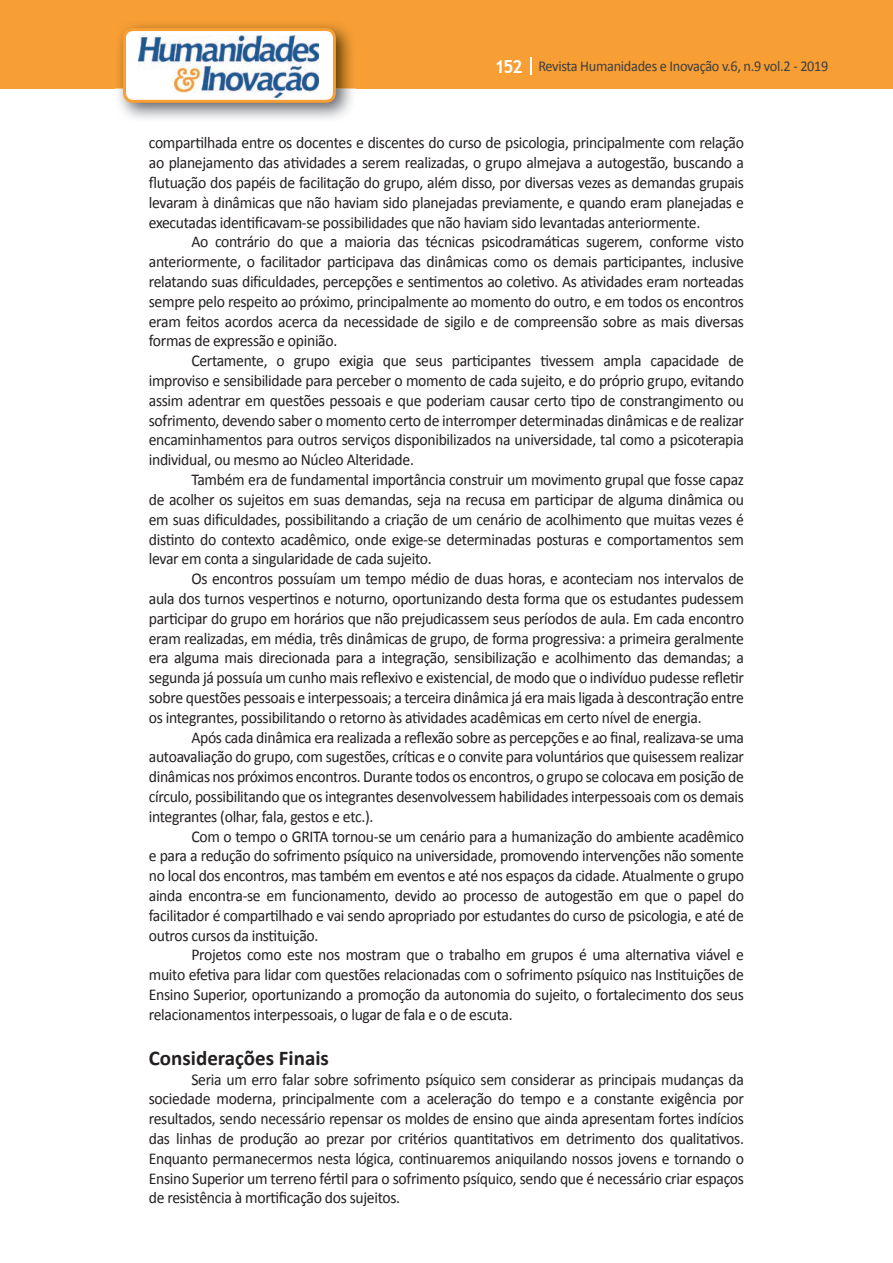
<style>
.page{position:relative;width:893px;height:1263px;background:#fff}
.page>*{position:absolute;margin:0;border:0;box-sizing:border-box;transform-origin:0 0}
.t1{font:700 21px "Calibri";color:#231f20}
.t2{font:16.5px/19.8px "Calibri";letter-spacing:-.02em;color:#231f20;text-align:justify;scale:.95 1}
.t3{font:15px "Calibri";letter-spacing:-.02em;color:#3e3e3f;scale:.95 1}
.s1{font-family:"Trebuchet MS";font-weight:700;font-size:18px;color:#fff}
</style>
<div class="page">
<div style="left:0;top:0;width:893px;height:88px;background:#f79e34"></div>
<svg style="left:530px;top:57px;width:2px;height:18px"></svg>
<img style="left:115px;top:24px;width:241px;height:95px">
<svg style="left:123px;top:28px;width:213px;height:75px"></svg>
<p class="t3" style="left:495px;top:57px;width:353px"><span class="s1">152</span> Revista Humanidades e Inovação v.6, n.9 vol.2 - 2019</p>
<p class="t2" style="left:149px;top:133px;width:628px">compartilhada entre os docentes e discentes do curso de psicologia, principalmente com relação ao planejamento das atividades a serem realizadas, o grupo almejava a autogestão, buscando a flutuação dos papéis de facilitação do grupo, além disso, por diversas vezes as demandas grupais levaram à dinâmicas que não haviam sido planejadas previamente, e quando eram planejadas e executadas identificavam-se possibilidades que não haviam sido levantadas anteriormente.</p>
<p class="t2" style="left:149px;top:232px;width:628px;text-indent:43px">Ao contrário do que a maioria das técnicas psicodramáticas sugerem, conforme visto anteriormente, o facilitador participava das dinâmicas como os demais participantes, inclusive relatando suas dificuldades, percepções e sentimentos ao coletivo. As atividades eram norteadas sempre pelo respeito ao próximo, principalmente ao momento do outro, e em todos os encontros eram feitos acordos acerca da necessidade de sigilo e de compreensão sobre as mais diversas formas de expressão e opinião.</p>
<p class="t2" style="left:149px;top:351px;width:628px;text-indent:43px">Certamente, o grupo exigia que seus participantes tivessem ampla capacidade de improviso e sensibilidade para perceber o momento de cada sujeito, e do próprio grupo, evitando assim adentrar em questões pessoais e que poderiam causar certo tipo de constrangimento ou sofrimento, devendo saber o momento certo de interromper determinadas dinâmicas e de realizar encaminhamentos para outros serviços disponibilizados na universidade, tal como a psicoterapia individual, ou mesmo ao Núcleo Alteridade.</p>
<p class="t2" style="left:149px;top:470px;width:628px;text-indent:43px">Também era de fundamental importância construir um movimento grupal que fosse capaz de acolher os sujeitos em suas demandas, seja na recusa em participar de alguma dinâmica ou em suas dificuldades, possibilitando a criação de um cenário de acolhimento que muitas vezes é distinto do contexto acadêmico, onde exige-se determinadas posturas e comportamentos sem levar em conta a singularidade de cada sujeito.</p>
<p class="t2" style="left:149px;top:569px;width:628px;text-indent:43px">Os encontros possuíam um tempo médio de duas horas, e aconteciam nos intervalos de aula dos turnos vespertinos e noturno, oportunizando desta forma que os estudantes pudessem participar do grupo em horários que não prejudicassem seus períodos de aula. Em cada encontro eram realizadas, em média, três dinâmicas de grupo, de forma progressiva: a primeira geralmente era alguma mais direcionada para a integração, sensibilização e acolhimento das demandas; a segunda já possuía um cunho mais reflexivo e existencial, de modo que o indivíduo pudesse refletir sobre questões pessoais e interpessoais; a terceira dinâmica já era mais ligada à descontração entre os integrantes, possibilitando o retorno às atividades acadêmicas em certo nível de energia.</p>
<p class="t2" style="left:149px;top:727px;width:628px;text-indent:43px">Após cada dinâmica era realizada a reflexão sobre as percepções e ao final, realizava-se uma autoavaliação do grupo, com sugestões, críticas e o convite para voluntários que quisessem realizar dinâmicas nos próximos encontros. Durante todos os encontros, o grupo se colocava em posição de círculo, possibilitando que os integrantes desenvolvessem habilidades interpessoais com os demais integrantes (olhar, fala, gestos e etc.).</p>
<p class="t2" style="left:149px;top:826px;width:628px;text-indent:43px">Com o tempo o GRITA tornou-se um cenário para a humanização do ambiente acadêmico e para a redução do sofrimento psíquico na universidade, promovendo intervenções não somente no local dos encontros, mas também em eventos e até nos espaços da cidade. Atualmente o grupo ainda encontra-se em funcionamento, devido ao processo de autogestão em que o papel do facilitador é compartilhado e vai sendo apropriado por estudantes do curso de psicologia, e até de outros cursos da instituição.</p>
<p class="t2" style="left:149px;top:945px;width:628px;text-indent:43px">Projetos como este nos mostram que o trabalho em grupos é uma alternativa viável e muito efetiva para lidar com questões relacionadas com o sofrimento psíquico nas Instituições de Ensino Superior, oportunizando a promoção da autonomia do sujeito, o fortalecimento dos seus relacionamentos interpessoais, o lugar de fala e o de escuta.</p>
<p class="t1" style="left:149px;top:1044px;width:182px">Considerações Finais</p>
<p class="t2" style="left:149px;top:1069px;width:628px;text-indent:43px">Seria um erro falar sobre sofrimento psíquico sem considerar as principais mudanças da sociedade moderna, principalmente com a aceleração do tempo e a constante exigência por resultados, sendo necessário repensar os moldes de ensino que ainda apresentam fortes indícios das linhas de produção ao prezar por critérios quantitativos em detrimento dos qualitativos.<br>Enquanto permanecermos nesta lógica, continuaremos aniquilando nossos jovens e tornando o Ensino Superior um terreno fértil para o sofrimento psíquico, sendo que é necessário criar espaços de resistência à mortificação dos sujeitos.</p>
</div>
